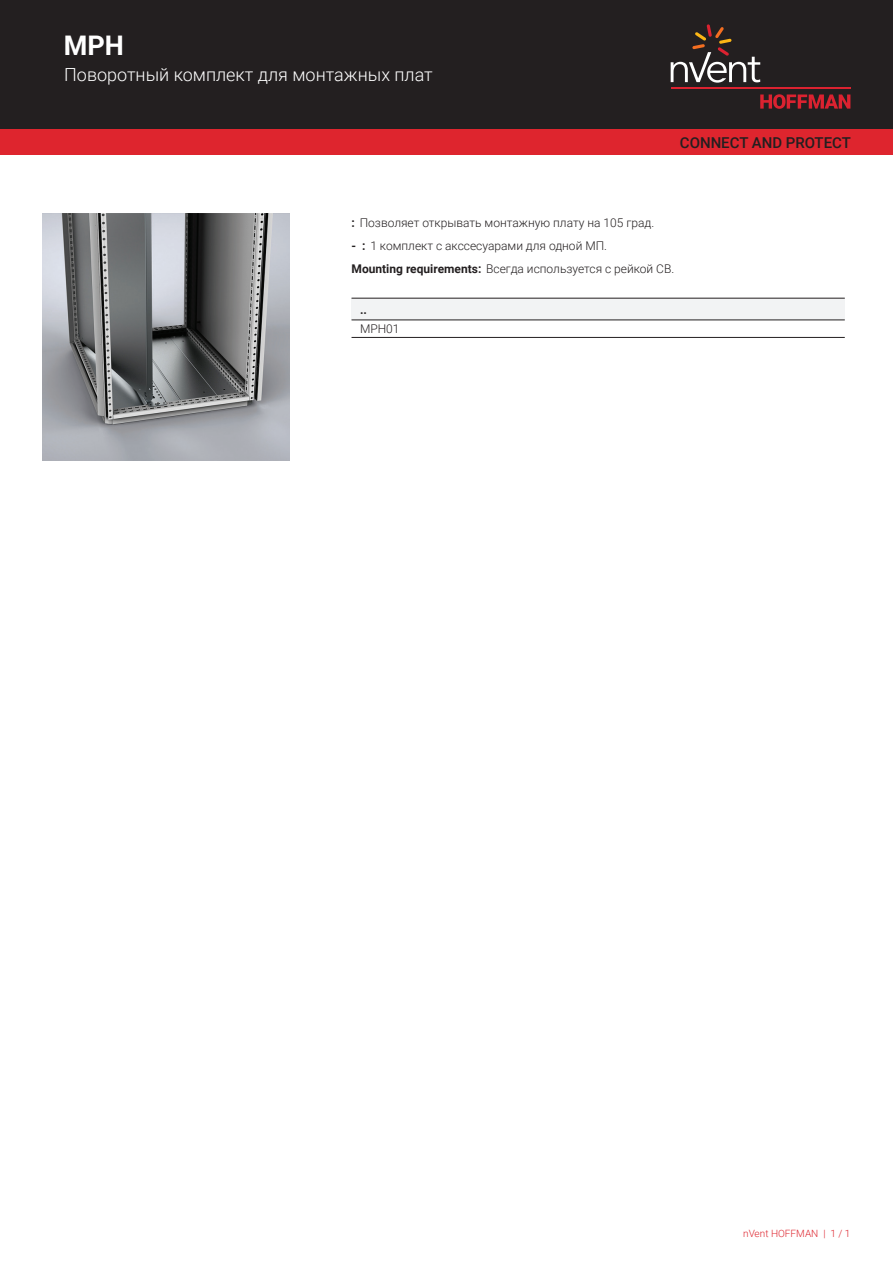
<style>
.page{position:relative;width:893px;height:1263px;background:#fff}
.page>*{position:absolute;margin:0;border:0;box-sizing:border-box;transform-origin:0 0}
.t1{font:700 27px "Roboto";color:#fff}
.t2{font:300 18px "Roboto";color:#fff}
.t3{font:500 15px "Roboto";color:#231f20}
.t4{font:300 12px/23px "Roboto";color:#231f20}
.t5{font:700 12px "Roboto";color:#231f20}
.t6{font:300 10.05px "Roboto";color:#de252e}
.s1{font-weight:700}
</style>
<div class="page">
<div style="left:0;top:0;width:893px;height:129px;background:#231f20"></div>
<svg style="left:760px;top:94px;width:90px;height:15px"></svg>
<hr style="left:671px;top:88px;width:179px;height:1px;background:#db2230">
<svg style="left:671px;top:24px;width:89px;height:59px"></svg>
<div style="left:0;top:129px;width:893px;height:26px;background:#de252e"></div>
<div style="left:351px;top:298px;width:494px;height:22px;background:#f2f3f4"></div>
<hr style="left:351px;top:298px;width:494px;height:1px;background:#231f20">
<hr style="left:351px;top:337px;width:494px;height:1px;background:#231f20">
<hr style="left:351px;top:320px;width:494px;height:1px;background:#231f20">
<img style="left:43px;top:213px;width:246px;height:247px">
<h1 class="t1" style="left:64px;top:27px;width:62px">MPH</h1>
<h2 class="t2" style="left:64px;top:62px;width:370px">Поворотный комплект для монтажных плат</h2>
<p class="t3" style="left:680px;top:132px;width:173px">CONNECT AND PROTECT</p>
<p class="t4" style="left:351px;top:211px;width:304px"><span class="s1">:</span> Позволяет открывать монтажную плату на 105 град.</p>
<p class="t4" style="left:351px;top:234px;width:324px"><span class="s1">- :</span> 1 комплект с акссесуарами для одной МП.<br><span class="s1">Mounting requirements:</span> Всегда используется с рейкой СB.</p>
<p class="t5" style="left:360px;top:301px;width:8px">..</p>
<p class="t4" style="left:360px;top:317px;width:41px">MPH01</p>
<p class="t6" style="left:743px;top:1226px;width:109px">nVent HOFFMAN | 1 / 1</p>
</div>
